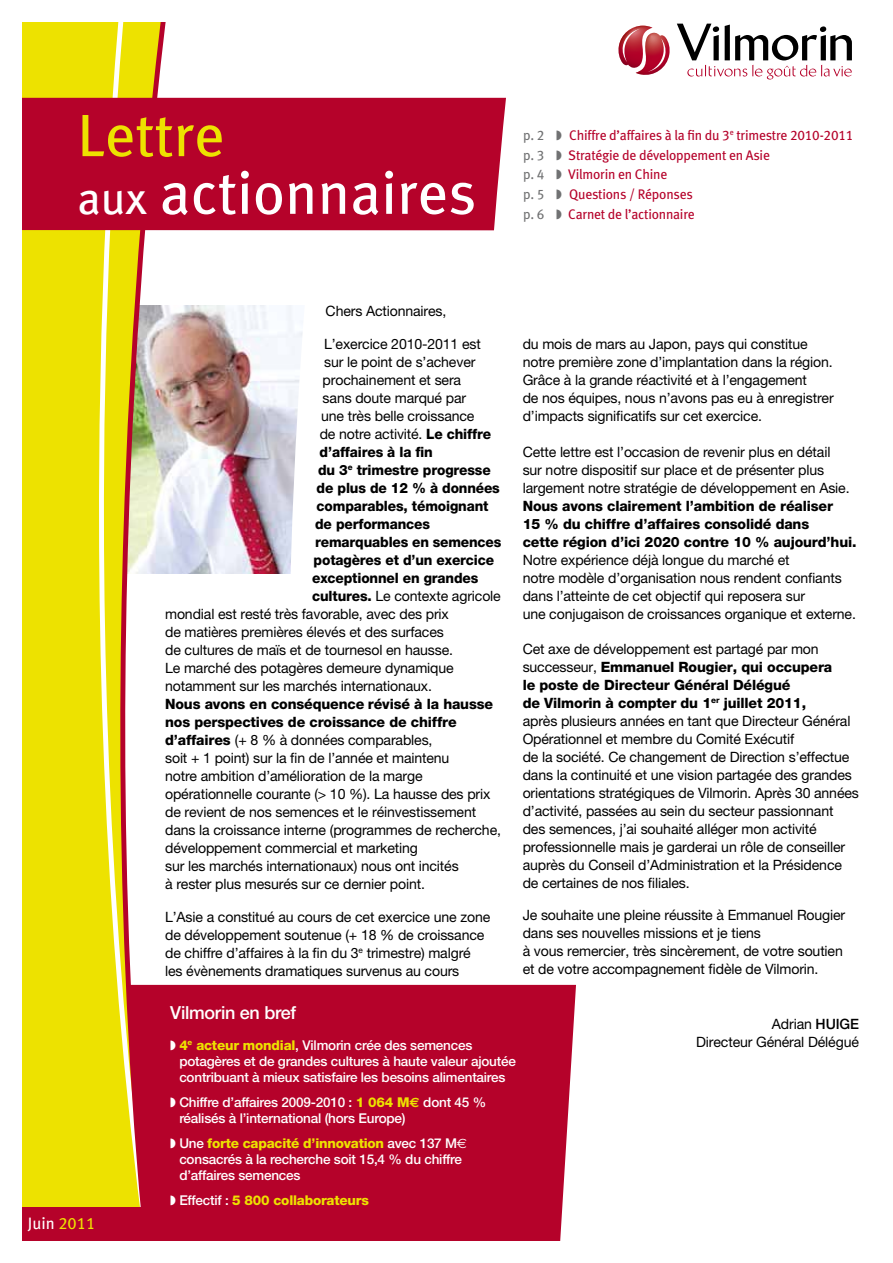
<style>
.page{position:relative;width:893px;height:1263px;background:#fff}
.page>*{position:absolute;margin:0;border:0;box-sizing:border-box;transform-origin:0 0}
.t1{font:59.7px/57.6px "Meta Book LF";color:#fff}
.t2{font:500 18px "Helvetica Neue LT Pro";letter-spacing:-.015em;color:#fff}
.t3{font:16.5px "Meta Book LF";color:#fff}
.t4{font:14.25px/18px "Helvetica Neue LT Pro";letter-spacing:-.01em;color:#000}
.t5{font:800 14.25px "Helvetica Neue LT Pro";letter-spacing:-.01em;color:#000;scale:.96 1}
.t6{font:800 14.25px/18px "Helvetica Neue LT Pro";letter-spacing:-.01em;color:#000}
.t7{font:14.25px "Helvetica Neue";letter-spacing:-.01em;color:#000}
.t8{font:13.8px "Meta Book LF";letter-spacing:-.015em;color:#b5022a}
.t9{font:13.8px "Meta Book LF";color:#707172}
.t10{font:500 13.5px/16.2px "Helvetica Neue LT Pro";letter-spacing:-.015em;color:#fff}
.t11{font:800 13.5px "Helvetica Neue LT Pro";letter-spacing:-.015em;color:#ede200}
.s1{color:#ede200}
.s2{font-size:45.3px}
.s3{font-weight:800}
.s4{font-weight:800;color:#ede200}
.s5{font-family:"Euro Sans";font-weight:700;color:#ede200}
.s6{font-family:"Euro Sans";font-weight:400}
.s7{color:#fff}
.s8{font-weight:500;color:#fff}
.s9{font-weight:500}
</style>
<div class="page">
<div style="left:173px;top:985px;width:403px;height:256px;background:#b5022a"></div>
<img style="left:173px;top:305px;width:113px;height:269px">
<svg style="left:618px;top:25px;width:52px;height:50px"></svg>
<svg style="left:677px;top:24px;width:175px;height:56px"></svg>
<div style="left:22px;top:22px;width:35px;height:1186px;background:#ede200"></div>
<div style="left:57px;top:22px;width:22px;height:1186px;background:#ede200"></div>
<svg style="left:79px;top:22px;width:94px;height:1219px"></svg>
<div style="left:22px;top:98px;width:484px;height:132px;background:#b5022a"></div>
<div style="left:21px;top:1208px;width:131px;height:34px;background:#b5022a"></div>
<svg style="left:286px;top:305px;width:17px;height:269px"></svg>
<h1 class="t1" style="left:77px;top:106px;width:400px"><span class="s1">Lettre<br></span><span class="s2">aux</span> actionnaires</h1>
<p class="t9" style="left:523px;top:127px;width:23px">p. 2</p>
<p class="t8" style="left:569px;top:127px;width:286px">Chiffre d’affaires à la fin du 3<sup>e</sup> trimestre 2010-2011</p>
<p class="t9" style="left:523px;top:147px;width:23px">p. 3</p>
<p class="t8" style="left:568px;top:147px;width:203px">Stratégie de développement en Asie</p>
<p class="t9" style="left:523px;top:167px;width:23px">p. 4</p>
<p class="t8" style="left:568px;top:167px;width:100px">Vilmorin en Chine</p>
<p class="t9" style="left:523px;top:186px;width:23px">p. 5</p>
<p class="t8" style="left:569px;top:186px;width:125px">Questions / Réponses</p>
<p class="t9" style="left:523px;top:206px;width:23px">p. 6</p>
<p class="t8" style="left:568px;top:206px;width:128px">Carnet de l’actionnaire</p>
<p class="t7" style="left:326px;top:302px;width:122px">Chers Actionnaires,</p>
<p class="t4" style="left:324px;top:334px;width:158px">L’exercice 2010-2011 est</p>
<p class="t4" style="left:324px;top:352px;width:153px">sur le point de s’achever</p>
<p class="t4" style="left:323px;top:370px;width:140px">prochainement et sera</p>
<p class="t4" style="left:323px;top:388px;width:145px">sans doute marqué par</p>
<p class="t4" style="left:321px;top:406px;width:155px">une très belle croissance</p>
<p class="t4" style="left:320px;top:424px;width:173px">de notre activité. <span class="s3">Le chiffre</span></p>
<p class="t5" style="left:320px;top:443px;width:119px">d’affaires à la fin</p>
<p class="t5" style="left:318px;top:461px;width:181px">du 3<sup>e</sup> trimestre progresse</p>
<p class="t5" style="left:317px;top:479px;width:192px">de plus de 12 % à données</p>
<p class="t5" style="left:317px;top:497px;width:181px">comparables, témoignant</p>
<p class="t5" style="left:315px;top:515px;width:121px">de performances</p>
<p class="t5" style="left:315px;top:533px;width:196px">remarquables en semences</p>
<p class="t5" style="left:314px;top:551px;width:190px">potagères et d’un exercice</p>
<p class="t5" style="left:312px;top:569px;width:175px">exceptionnel en grandes</p>
<p class="t4" style="left:312px;top:586px;width:190px"><span class="s3">cultures.</span> Le contexte agricole</p>
<p class="t4" style="left:165px;top:604px;width:285px">mondial est resté très favorable, avec des prix</p>
<p class="t4" style="left:165px;top:622px;width:280px">de matières premières élevés et des surfaces</p>
<p class="t4" style="left:165px;top:640px;width:289px">de cultures de maïs et de tournesol en hausse.</p>
<p class="t4" style="left:165px;top:658px;width:290px">Le marché des potagères demeure dynamique</p>
<p class="t4" style="left:165px;top:676px;width:268px">notamment sur les marchés internationaux.</p>
<p class="t4" style="left:165px;top:694px;width:337px"><span class="s3">Nous avons en conséquence révisé à la hausse nos perspectives de croissance de chiffre d’affaires</span> (+ 8 % à données comparables,<br>soit + 1 point) sur la fin de l’année et maintenu<br>notre ambition d’amélioration de la marge opérationnelle courante (&gt; 10 %). La hausse des prix de revient de nos semences et le réinvestissement dans la croissance interne (programmes de recherche, développement commercial et marketing<br>sur les marchés internationaux) nous ont incités<br>à rester plus mesurés sur ce dernier point.</p>
<p class="t4" style="left:165px;top:907px;width:327px">L’Asie a constitué au cours de cet exercice une zone de développement soutenue (+ 18 % de croissance de chiffre d’affaires à la fin du 3<sup>e</sup> trimestre) malgré les évènements dramatiques survenus au cours</p>
<p class="t4" style="left:523px;top:334px;width:312px">du mois de mars au Japon, pays qui constitue notre première zone d’implantation dans la région.<br>Grâce à la grande réactivité et à l’engagement<br>de nos équipes, nous n’avons pas eu à enregistrer d’impacts significatifs sur cet exercice.</p>
<p class="t4" style="left:523px;top:442px;width:328px">Cette lettre est l’occasion de revenir plus en détail sur notre dispositif sur place et de présenter plus largement notre stratégie de développement en Asie.</p>
<p class="t6" style="left:523px;top:496px;width:335px">Nous avons clairement l’ambition de réaliser<br>15 % du chiffre d’affaires consolidé dans<br>cette région d’ici 2020 contre 10 % aujourd’hui.</p>
<p class="t4" style="left:523px;top:550px;width:335px">Notre expérience déjà longue du marché et<br>notre modèle d’organisation nous rendent confiants dans l’atteinte de cet objectif qui reposera sur<br>une conjugaison de croissances organique et externe.</p>
<p class="t4" style="left:523px;top:639px;width:338px">Cet axe de développement est partagé par mon successeur, <span class="s3">Emmanuel Rougier, qui occupera<br>le poste de Directeur Général Délégué<br>de Vilmorin à compter du 1</span><sup>er</sup> <span class="s3">juillet 2011,<br></span>après plusieurs années en tant que Directeur Général Opérationnel et membre du Comité Exécutif<br>de la société. Ce changement de Direction s’effectue dans la continuité et une vision partagée des grandes orientations stratégiques de Vilmorin. Après 30 années d’activité, passées au sein du secteur passionnant des semences, j’ai souhaité alléger mon activité professionnelle mais je garderai un rôle de conseiller auprès du Conseil d’Administration et la Présidence de certaines de nos filiales.</p>
<p class="t4" style="left:523px;top:906px;width:324px">Je souhaite une pleine réussite à Emmanuel Rougier dans ses nouvelles missions et je tiens<br>à vous remercier, très sincèrement, de votre soutien et de votre accompagnement fidèle de Vilmorin.</p>
<p class="t3" style="left:28px;top:1213px;width:69px">Juin <span class="s1">2011</span></p>
<p class="t2" style="left:170px;top:1001px;width:128px">Vilmorin en bref</p>
<p class="t10" style="left:179px;top:1037px;width:338px;text-indent:-9px">◗ <span class="s4">4</span><sup>e</sup> <span class="s4">acteur mondial</span>, Vilmorin crée des semences potagères et de grandes cultures à haute valeur ajoutée contribuant à mieux satisfaire les besoins alimentaires</p>
<p class="t10" style="left:179px;top:1094px;width:308px;text-indent:-9px">◗ Chiffre d’affaires 2009-2010 : <span class="s4">1 064 M</span><span class="s5">€</span> dont 45 % réalisés à l’international (hors Europe)</p>
<p class="t10" style="left:179px;top:1135px;width:289px;text-indent:-9px">◗ Une <span class="s4">forte capacité d’innovation</span> avec 137 M<span class="s6">€ </span>consacrés à la recherche soit 15,4 % du chiffre d’affaires semences</p>
<p class="t11" style="left:170px;top:1192px;width:200px"><span class="s7">◗</span> <span class="s8">Effectif :</span> 5 800 collaborateurs</p>
<p class="t4" style="left:772px;top:1015px;width:89px">Adrian <span class="s9">HUIGE</span></p>
<p class="t7" style="left:696px;top:1033px;width:164px">Directeur Général Délégué</p>
</div>
